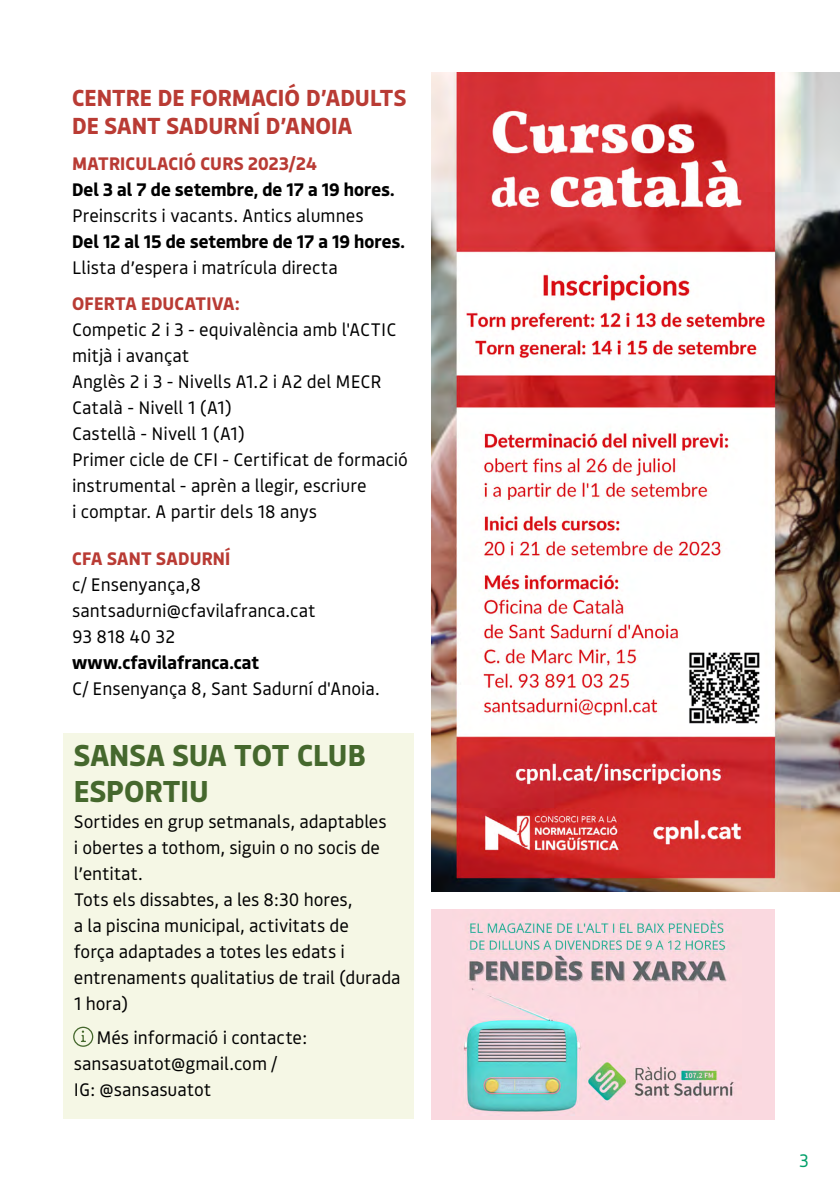
<style>
.page{position:relative;width:840px;height:1191px;background:#fff}
.page>*{position:absolute;margin:0;border:0;box-sizing:border-box;transform-origin:0 0}
.t1{font:700 30px/36px "Bould";color:#45682d}
.t2{font:700 23px/27.6px "Bould";letter-spacing:.005em;color:#b93b34}
.t3{font:18px/26px "Bould";color:#000}
.t4{font:700 18px "Bould";color:#000}
.t5{font:700 18px "Bould";letter-spacing:.015em;color:#b93b34}
.t6{font:18px "Bould";color:#009f69}
</style>
<div class="page">
<div style="left:431px;top:909px;width:343px;height:210px;background:#fad9e0"></div>
<img style="left:464px;top:920px;width:270px;height:192px">
<img style="left:431px;top:72px;width:408px;height:819px">
<img style="left:685px;top:648px;width:76px;height:78px">
<div style="left:63px;top:733px;width:351px;height:386px;background:#f5f7e5"></div>
<div style="left:73px;top:1026px;width:20px;height:20px;border:1px solid #45682d;border-radius:50%"></div>
<svg style="left:80px;top:1030px;width:6px;height:12px"></svg>
<p class="t2" style="left:72px;top:83px;width:335px">CENTRE DE FORMACIÓ D’ADULTS<br>DE SANT SADURNÍ D’ANOIA</p>
<p class="t5" style="left:72px;top:150px;width:246px">MATRICULACIÓ CURS 2023/24</p>
<p class="t4" style="left:72px;top:176px;width:324px">Del 3 al 7 de setembre, de 17 a 19 hores.</p>
<p class="t3" style="left:72px;top:201px;width:293px">Preinscrits i vacants. Antics alumnes</p>
<p class="t4" style="left:72px;top:228px;width:334px">Del 12 al 15 de setembre de 17 a 19 hores.</p>
<p class="t3" style="left:72px;top:253px;width:267px">Llista d’espera i matrícula directa</p>
<p class="t5" style="left:72px;top:290px;width:169px">OFERTA EDUCATIVA:</p>
<p class="t3" style="left:72px;top:315px;width:337px">Competic 2 i 3 - equivalència amb l'ACTIC mitjà i avançat<br>Anglès 2 i 3 - Nivells A1.2 i A2 del MECR<br>Català - Nivell 1 (A1)<br>Castellà - Nivell 1 (A1)<br>Primer cicle de CFI - Certificat de formació instrumental - aprèn a llegir, escriure<br>i comptar. A partir dels 18 anys</p>
<p class="t5" style="left:72px;top:546px;width:160px">CFA SANT SADURNÍ</p>
<p class="t3" style="left:72px;top:571px;width:245px">c/ Ensenyança,8 santsadurni@cfavilafranca.cat<br>93 818 40 32</p>
<p class="t4" style="left:72px;top:650px;width:188px">www.cfavilafranca.cat</p>
<p class="t3" style="left:72px;top:675px;width:309px">C/ Ensenyança 8, Sant Sadurní d'Anoia.</p>
<h1 class="t1" style="left:74px;top:736px;width:293px">SANSA SUA TOT CLUB<br>ESPORTIU</h1>
<p class="t3" style="left:74px;top:808px;width:328px">Sortides en grup setmanals, adaptables<br>i obertes a tothom, siguin o no socis de l’entitat.<br>Tots els dissabtes, a les 8:30 hores,<br>a la piscina municipal, activitats de<br>força adaptades a totes les edats i entrenaments qualitatius de trail (durada<br>1 hora)</p>
<p class="t3" style="left:74px;top:1024px;width:235px;text-indent:23px">Més informació i contacte: sansasuatot@gmail.com /<br>IG: @sansasuatot</p>
<p class="t6" style="left:798px;top:1148px;width:11px">3</p>
</div>
